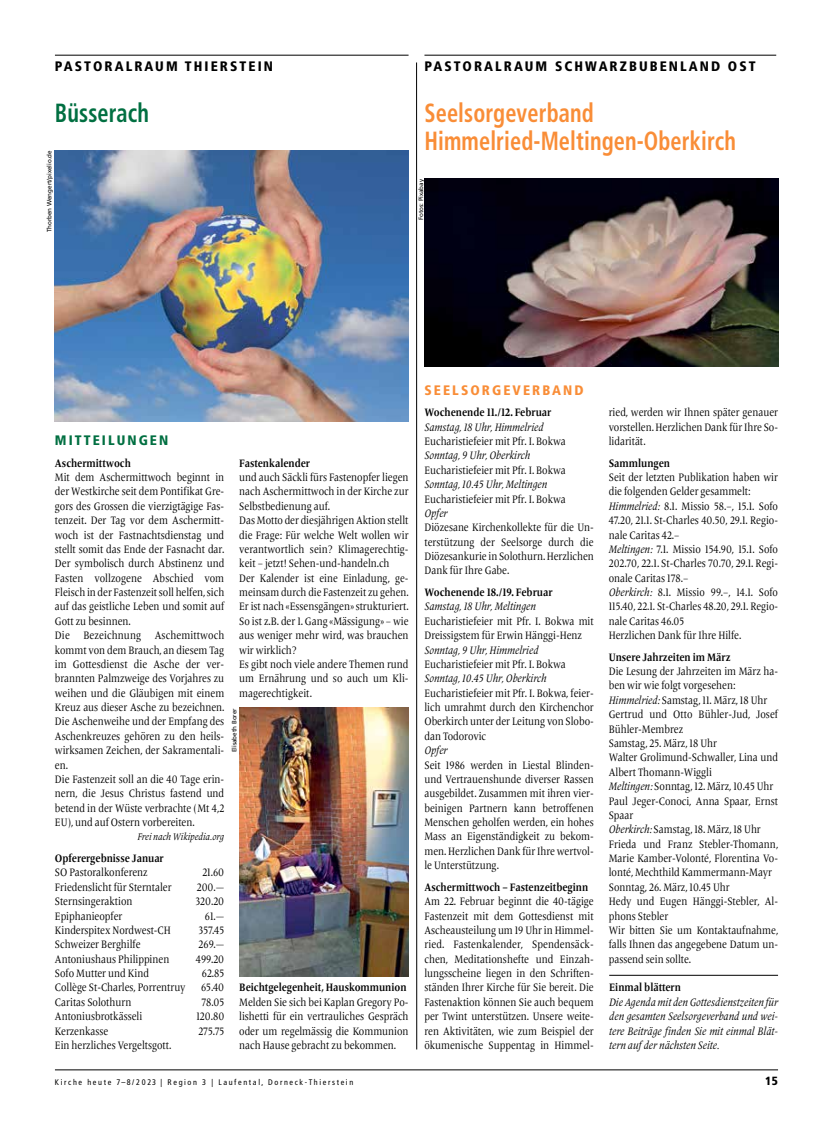
<style>
.page{position:relative;width:833px;height:1134px;background:#fff}
.page>*{position:absolute;margin:0;border:0;box-sizing:border-box;transform-origin:0 0}
.t1{font:700 condensed 26.25px/28.8px "Frutiger LT Pro";letter-spacing:.005em;color:#f98d37;scale:.85 1}
.t2{font:700 condensed 26.25px "Frutiger LT Pro";letter-spacing:.005em;color:#006f41;scale:.85 1}
.t3{font:900 condensed 13.75px "Frutiger LT Pro";letter-spacing:.15em;color:#000}
.t4{font:900 condensed 13.75px "Frutiger LT Pro";letter-spacing:.15em;color:#f98d37}
.t5{font:900 condensed 13.75px "Frutiger LT Pro";letter-spacing:.15em;color:#006f41}
.t6{font:900 condensed 11.88px "Frutiger LT Pro";color:#000}
.t7{font:11.25px/14.4px "Frutiger Serif LT Pro";color:#000;text-align:justify;scale:.85 1}
.t8{font:italic 11.25px/14.4px "Frutiger Serif LT Pro";color:#000;text-align:justify;scale:.85 1}
.t9{font:700 11.25px "Frutiger Serif LT Pro";color:#000;scale:.85 1}
.t10{font:italic 10px "Frutiger Serif LT Pro";color:#000;scale:.85 1}
.t11{font:condensed 8.12px "Frutiger LT Pro";letter-spacing:.2em;color:#000}
.t12{font:6.25px "Frutiger LT Pro";color:#000}
.s1{font-style:italic}
</style>
<div class="page">
<hr style="left:55px;top:1070px;width:723px;height:1px;background:#000">
<hr style="left:55px;top:55px;width:353px;height:1px;background:#000">
<img style="left:424px;top:178px;width:354px;height:188px">
<hr style="left:609px;top:975px;width:169px;height:1px;background:#000">
<hr style="left:416px;top:62px;width:1px;height:987px;background:#000">
<img style="left:239px;top:708px;width:169px;height:269px">
<img style="left:55px;top:150px;width:353px;height:272px">
<hr style="left:424px;top:55px;width:352px;height:1px;background:#000">
<p class="t3" style="left:55px;top:58px;width:220px">PASTORALRAUM THIERSTEIN</p>
<h1 class="t2" style="left:55px;top:97px;width:112px">Büsserach</h1>
<p class="t12" style="left:46px;top:232px;width:84px;rotate:-90deg">Thorben Wengert/pixelio.de</p>
<p class="t3" style="left:424px;top:58px;width:333px">PASTORALRAUM SCHWARZBUBENLAND OST</p>
<h1 class="t1" style="left:424px;top:98px;width:368px">Seelsorgeverband<br>Himmelried-Meltingen-Oberkirch</h1>
<p class="t12" style="left:417px;top:220px;width:43px;rotate:-90deg">Fotos: Pixabay</p>
<p class="t5" style="left:55px;top:432px;width:115px">MITTEILUNGEN</p>
<p class="t9" style="left:55px;top:456px;width:91px">Aschermittwoch</p>
<p class="t7" style="left:55px;top:470px;width:201px;text-align:left">Mit dem Aschermittwoch beginnt in der Westkirche seit dem Pontifikat Gre&shy;gors des Grossen die vierzigtägige Fas&shy;tenzeit. Der Tag vor dem Aschermitt&shy;woch ist der Fastnachtsdienstag und stellt somit das Ende der Fasnacht dar.<br>Der symbolisch durch Abstinenz und Fasten vollzogene Abschied vom Fleisch in der Fastenzeit soll helfen, sich auf das geistliche Leben und somit auf Gott zu besinnen.<br>Die Bezeichnung Aschemittwoch kommt von dem Brauch, an diesem Tag im Gottesdienst die Asche der ver&shy;brannten Palmzweige des Vorjahres zu weihen und die Gläubigen mit einem Kreuz aus dieser Asche zu bezeichnen.<br>Die Aschenweihe und der Empfang des Aschenkreuzes gehören zu den heils&shy;wirksamen Zeichen, der Sakramentali&shy;en.<br>Die Fastenzeit soll an die 40 Tage erin&shy;nern, die Jesus Christus fastend und betend in der Wüste verbrachte (Mt 4,2<br>EU), und auf Ostern vorbereiten.</p>
<p class="t10" style="left:137px;top:831px;width:104px">Frei nach Wikipedia.org</p>
<p class="t9" style="left:55px;top:851px;width:130px">Opferergebnisse Januar</p>
<p class="t7" style="left:55px;top:865px;width:111px">SO Pastoralkonferenz</p>
<p class="t7" style="left:202px;top:865px;width:27px">21.60</p>
<p class="t7" style="left:55px;top:880px;width:139px">Friedenslicht für Sterntaler</p>
<p class="t7" style="left:197px;top:880px;width:34px">200.—</p>
<p class="t7" style="left:55px;top:894px;width:93px">Sternsingeraktion</p>
<p class="t7" style="left:196px;top:894px;width:35px">320.20</p>
<p class="t7" style="left:55px;top:909px;width:81px">Epiphanieopfer</p>
<p class="t7" style="left:205px;top:909px;width:24px">61.—</p>
<p class="t7" style="left:55px;top:923px;width:138px">Kinderspitex Nordwest-CH</p>
<p class="t7" style="left:199px;top:923px;width:31px">357.45</p>
<p class="t7" style="left:55px;top:937px;width:102px">Schweizer Berghilfe</p>
<p class="t7" style="left:198px;top:937px;width:32px">269.—</p>
<p class="t7" style="left:55px;top:952px;width:136px">Antoniushaus Philippinen</p>
<p class="t7" style="left:196px;top:952px;width:35px">499.20</p>
<p class="t7" style="left:55px;top:966px;width:112px">Sofo Mutter und Kind</p>
<p class="t7" style="left:202px;top:966px;width:28px">62.85</p>
<p class="t7" style="left:55px;top:980px;width:155px">Collège St-Charles, Porrentruy</p>
<p class="t7" style="left:201px;top:980px;width:29px">65.40</p>
<p class="t7" style="left:55px;top:995px;width:91px">Caritas Solothurn</p>
<p class="t7" style="left:202px;top:995px;width:28px">78.05</p>
<p class="t7" style="left:55px;top:1009px;width:104px">Antoniusbrotkässeli</p>
<p class="t7" style="left:196px;top:1009px;width:34px">120.80</p>
<p class="t7" style="left:55px;top:1024px;width:64px">Kerzenkasse</p>
<p class="t7" style="left:198px;top:1024px;width:32px">275.75</p>
<p class="t7" style="left:55px;top:1038px;width:139px">Ein herzliches Vergeltsgott.</p>
<p class="t9" style="left:239px;top:456px;width:85px">Fastenkalender</p>
<p class="t7" style="left:239px;top:470px;width:201px;text-align:left">und auch Säckli fürs Fastenopfer liegen nach Aschermittwoch in der Kirche zur Selbstbedienung auf.<br>Das Motto der diesjährigen Aktion stellt die Frage: Für welche Welt wollen wir verantwortlich sein? Klimagerechtig&shy;keit – jetzt! Sehen-und-handeln.ch<br>Der Kalender ist eine Einladung, ge&shy;meinsam durch die Fastenzeit zu gehen.<br>Er ist nach «Essensgängen» strukturiert.<br>So ist z.B. der 1. Gang «Mässigung» – wie aus weniger mehr wird, was brauchen wir wirklich?<br>Es gibt noch viele andere Themen rund um Ernährung und so auch um Kli&shy;magerechtigkeit.</p>
<p class="t12" style="left:230px;top:752px;width:46px;rotate:-90deg">Elisabeth Borer</p>
<p class="t9" style="left:239px;top:981px;width:198px">Beichtgelegenheit, Hauskommunion</p>
<p class="t7" style="left:239px;top:995px;width:201px">Melden Sie sich bei Kaplan Gregory Po&shy;lishetti für ein vertrauliches Gespräch oder um regelmässig die Kommunion nach Hause gebracht zu bekommen.</p>
<p class="t4" style="left:424px;top:382px;width:161px">SEELSORGEVERBAND</p>
<p class="t9" style="left:424px;top:406px;width:151px">Wochenende 11./12. Februar</p>
<p class="t8" style="left:424px;top:420px;width:142px">Samstag, 18 Uhr, Himmelried</p>
<p class="t7" style="left:424px;top:434px;width:168px">Eucharistiefeier mit Pfr. I. Bokwa</p>
<p class="t8" style="left:424px;top:448px;width:126px">Sonntag, 9 Uhr, Oberkirch</p>
<p class="t7" style="left:424px;top:463px;width:168px">Eucharistiefeier mit Pfr. I. Bokwa</p>
<p class="t8" style="left:424px;top:477px;width:146px">Sonntag, 10.45 Uhr, Meltingen</p>
<p class="t7" style="left:424px;top:492px;width:168px">Eucharistiefeier mit Pfr. I. Bokwa</p>
<p class="t8" style="left:424px;top:506px;width:29px">Opfer</p>
<p class="t7" style="left:424px;top:520px;width:201px">Diözesane Kirchenkollekte für die Un&shy;terstützung der Seelsorge durch die Diözesankurie in Solothurn. Herzlichen Dank für Ihre Gabe.</p>
<p class="t9" style="left:424px;top:586px;width:152px">Wochenende 18./19. Februar</p>
<p class="t8" style="left:424px;top:599px;width:133px">Samstag, 18 Uhr, Meltingen</p>
<p class="t7" style="left:424px;top:614px;width:201px">Eucharistiefeier mit Pfr. I. Bokwa mit<br>Dreissigstem für Erwin Hänggi-Henz</p>
<p class="t8" style="left:424px;top:642px;width:136px">Sonntag, 9 Uhr, Himmelried</p>
<p class="t7" style="left:424px;top:657px;width:168px">Eucharistiefeier mit Pfr. I. Bokwa</p>
<p class="t8" style="left:424px;top:671px;width:145px">Sonntag, 10.45 Uhr, Oberkirch</p>
<p class="t7" style="left:424px;top:686px;width:201px">Eucharistiefeier mit Pfr. I. Bokwa, feier&shy;lich umrahmt durch den Kirchenchor Oberkirch unter der Leitung von Slobo&shy;dan Todorovic</p>
<p class="t8" style="left:424px;top:743px;width:29px">Opfer</p>
<p class="t7" style="left:424px;top:758px;width:201px">Seit 1986 werden in Liestal Blinden&shy;und Vertrauenshunde diverser Rassen ausgebildet. Zusammen mit ihren vier&shy;beinigen Partnern kann betroffenen Menschen geholfen werden, ein hohes Mass an Eigenständigkeit zu bekom&shy;men. Herzlichen Dank für Ihre wertvol&shy;le Unterstützung.</p>
<p class="t9" style="left:424px;top:880px;width:194px">Aschermittwoch – Fastenzeitbeginn</p>
<p class="t7" style="left:424px;top:894px;width:201px">Am 22. Februar beginnt die 40-tägige Fastenzeit mit dem Gottesdienst mit Ascheausteilung um 19 Uhr in Himmel&shy;ried. Fastenkalender, Spendensäck&shy;chen, Meditationshefte und Einzah&shy;lungsscheine liegen in den Schriften&shy;ständen Ihrer Kirche für Sie bereit. Die Fastenaktion können Sie auch bequem per Twint unterstützen. Unsere weite&shy;ren Aktivitäten, wie zum Beispiel der ökumenische Suppentag in Himmel-</p>
<p class="t7" style="left:609px;top:405px;width:201px">ried, werden wir Ihnen später genauer vorstellen. Herzlichen Dank für Ihre So&shy;lidarität.</p>
<p class="t9" style="left:609px;top:456px;width:74px">Sammlungen</p>
<p class="t7" style="left:609px;top:470px;width:201px;text-align:left">Seit der letzten Publikation haben wir die folgenden Gelder gesammelt:<br><span class="s1">Himmelried:</span> 8.1. Missio 58.–, 15.1. Sofo 47.20, 21.1. St-Charles 40.50, 29.1. Regio&shy;nale Caritas 42.–<br><span class="s1">Meltingen:</span> 7.1. Missio 154.90, 15.1. Sofo 202.70, 22.1. St-Charles 70.70, 29.1. Regi&shy;onale Caritas 178.–<br><span class="s1">Oberkirch:</span> 8.1. Missio 99.–, 14.1. Sofo 115.40, 22.1. St-Charles 48.20, 29.1. Regio&shy;nale Caritas 46.05<br>Herzlichen Dank für Ihre Hilfe.</p>
<p class="t9" style="left:609px;top:650px;width:145px">Unsere Jahrzeiten im März</p>
<p class="t7" style="left:609px;top:664px;width:201px;text-align:left">Die Lesung der Jahrzeiten im März ha&shy;ben wir wie folgt vorgesehen:<br><span class="s1">Himmelried:</span> Samstag, 11. März, 18 Uhr<br>Gertrud und Otto Bühler-Jud, Josef<br>Bühler-Membrez<br>Samstag, 25. März, 18 Uhr<br>Walter Grolimund-Schwaller, Lina und<br>Albert Thomann-Wiggli<br><span class="s1">Meltingen:</span> Sonntag, 12. März, 10.45 Uhr<br>Paul Jeger-Conoci, Anna Spaar, Ernst<br>Spaar<br><span class="s1">Oberkirch:</span> Samstag, 18. März, 18 Uhr<br>Frieda und Franz Stebler-Thomann,<br>Marie Kamber-Volonté, Florentina Vo&shy;lonté, Mechthild Kammermann-Mayr<br>Sonntag, 26. März, 10.45 Uhr<br>Hedy und Eugen Hänggi-Stebler, Al&shy;phons Stebler<br>Wir bitten Sie um Kontaktaufnahme, falls Ihnen das angegebene Datum un&shy;passend sein sollte.</p>
<p class="t9" style="left:609px;top:981px;width:86px">Einmal blättern</p>
<p class="t8" style="left:609px;top:995px;width:200px">Die Agenda mit den Gottesdienstzeiten für den gesamten Seelsorgeverband und wei&shy;tere Beiträge finden Sie mit einmal Blät&shy;tern auf der nächsten Seite.</p>
<p class="t11" style="left:55px;top:1077px;width:300px">Kirche heute 7–8/2023 | Region 3 | Laufental, Dorneck-Thierstein</p>
<p class="t6" style="left:765px;top:1074px;width:14px">15</p>
</div>
